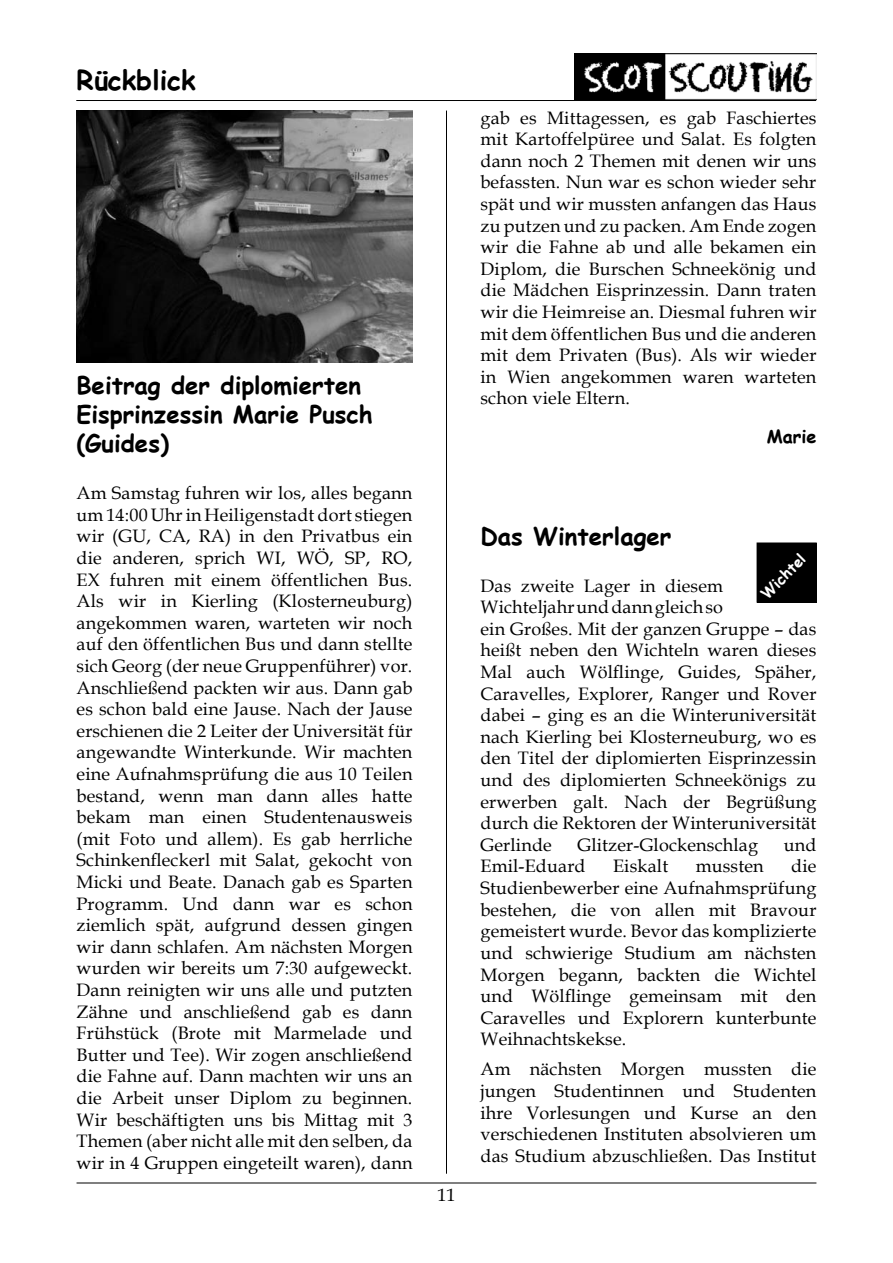
<style>
.page{position:relative;width:893px;height:1263px;background:#fff}
.page>*{position:absolute;margin:0;border:0;box-sizing:border-box;transform-origin:0 0}
.t1{font:700 27px "Comic Sans MS";color:#000}
.t2{font:700 24px/28.8px "Comic Sans MS";color:#000}
.t3{font:18px/21.6px "Book Antiqua";letter-spacing:.01em;color:#000;text-align:justify}
.t4{font:700 18px "Comic Sans MS";color:#000}
.t5{font:700 15px "Comic Sans MS";color:#fff}
</style>
<div class="page">
<img style="left:574px;top:53px;width:242px;height:47px">
<hr style="left:76px;top:100px;width:740px;height:1px;background:#000">
<hr style="left:77px;top:1183px;width:739px;height:1px;background:#000">
<hr style="left:446px;top:111px;width:1px;height:1063px;background:#000">
<img style="left:77px;top:111px;width:335px;height:251px">
<div style="left:757px;top:543px;width:59px;height:59px;background:#000"></div>
<h1 class="t1" style="left:77px;top:60px;width:121px">Rückblick</h1>
<h2 class="t2" style="left:77px;top:370px;width:298px">Beitrag der diplomierten<br>Eisprinzessin Marie Pusch (Guides)</h2>
<p class="t3" style="left:77px;top:482px;width:337px">Am Samstag fuhren wir los, alles begann um 14:00 Uhr in Heiligenstadt dort stiegen wir (GU, CA, RA) in den Privatbus ein die anderen, sprich WI, WÖ, SP, RO, EX fuhren mit einem öffentlichen Bus.<br>Als wir in Kierling (Klosterneuburg) angekommen waren, warteten wir noch auf den öffentlichen Bus und dann stellte sich Georg (der neue Gruppenführer) vor.<br>Anschließend packten wir aus. Dann gab es schon bald eine Jause. Nach der Jause erschienen die 2 Leiter der Universität für angewandte Winterkunde. Wir machten eine Aufnahmsprüfung die aus 10 Teilen bestand, wenn man dann alles hatte bekam man einen Studentenausweis (mit Foto und allem). Es gab herrliche Schinkenfleckerl mit Salat, gekocht von Micki und Beate. Danach gab es Sparten Programm. Und dann war es schon ziemlich spät, aufgrund dessen gingen wir dann schlafen. Am nächsten Morgen wurden wir bereits um 7:30 aufgeweckt.<br>Dann reinigten wir uns alle und putzten Zähne und anschließend gab es dann Frühstück (Brote mit Marmelade und Butter und Tee). Wir zogen anschließend die Fahne auf. Dann machten wir uns an die Arbeit unser Diplom zu beginnen.<br>Wir beschäftigten uns bis Mittag mit 3<br>Themen (aber nicht alle mit den selben, da wir in 4 Gruppen eingeteilt waren), dann</p>
<p class="t3" style="left:480px;top:106px;width:337px">gab es Mittagessen, es gab Faschiertes mit Kartoffelpüree und Salat. Es folgten dann noch 2 Themen mit denen wir uns befassten. Nun war es schon wieder sehr spät und wir mussten anfangen das Haus zu putzen und zu packen. Am Ende zogen wir die Fahne ab und alle bekamen ein Diplom, die Burschen Schneekönig und die Mädchen Eisprinzessin. Dann traten wir die Heimreise an. Diesmal fuhren wir mit dem öffentlichen Bus und die anderen mit dem Privaten (Bus). Als wir wieder in Wien angekommen waren warteten schon viele Eltern.</p>
<p class="t4" style="left:767px;top:423px;width:51px">Marie</p>
<p class="t3" style="left:437px;top:1184px;width:19px">11</p>
<h2 class="t2" style="left:480px;top:520px;width:192px">Das Winterlager</h2>
<p class="t3" style="left:480px;top:574px;width:337px;text-align:left">Das zweite Lager in diesem Wichteljahr und dann gleich so<br>ein Großes. Mit der ganzen Gruppe – das heißt neben den Wichteln waren dieses Mal auch Wölflinge, Guides, Späher, Caravelles, Explorer, Ranger und Rover dabei – ging es an die Winteruniversität nach Kierling bei Klosterneuburg, wo es den Titel der diplomierten Eisprinzessin und des diplomierten Schneekönigs zu erwerben galt. Nach der Begrüßung durch die Rektoren der Winteruniversität Gerlinde</p>
<p class="t5" style="left:756px;top:588px;width:57px;rotate:-45deg">Wichtel</p>
<p class="t3" style="left:577px;top:833px;width:182px">Glitzer-Glockenschlag</p>
<p class="t3" style="left:784px;top:833px;width:34px">und</p>
<p class="t3" style="left:480px;top:855px;width:107px">Emil-Eduard</p>
<p class="t3" style="left:613px;top:855px;width:57px">Eiskalt</p>
<p class="t3" style="left:696px;top:855px;width:70px">mussten</p>
<p class="t3" style="left:480px;top:855px;width:337px;text-indent:311px">die Studienbewerber eine Aufnahmsprüfung bestehen, die von allen mit Bravour gemeistert wurde. Bevor das komplizierte und schwierige Studium am nächsten Morgen begann, backten die Wichtel und Wölflinge gemeinsam mit den Caravelles und Explorern kunterbunte Weihnachtskekse.</p>
<p class="t3" style="left:480px;top:1058px;width:337px">Am nächsten Morgen mussten die jungen Studentinnen und Studenten ihre Vorlesungen und Kurse an den verschiedenen Instituten absolvieren um das Studium abzuschließen. Das Institut</p>
</div>
